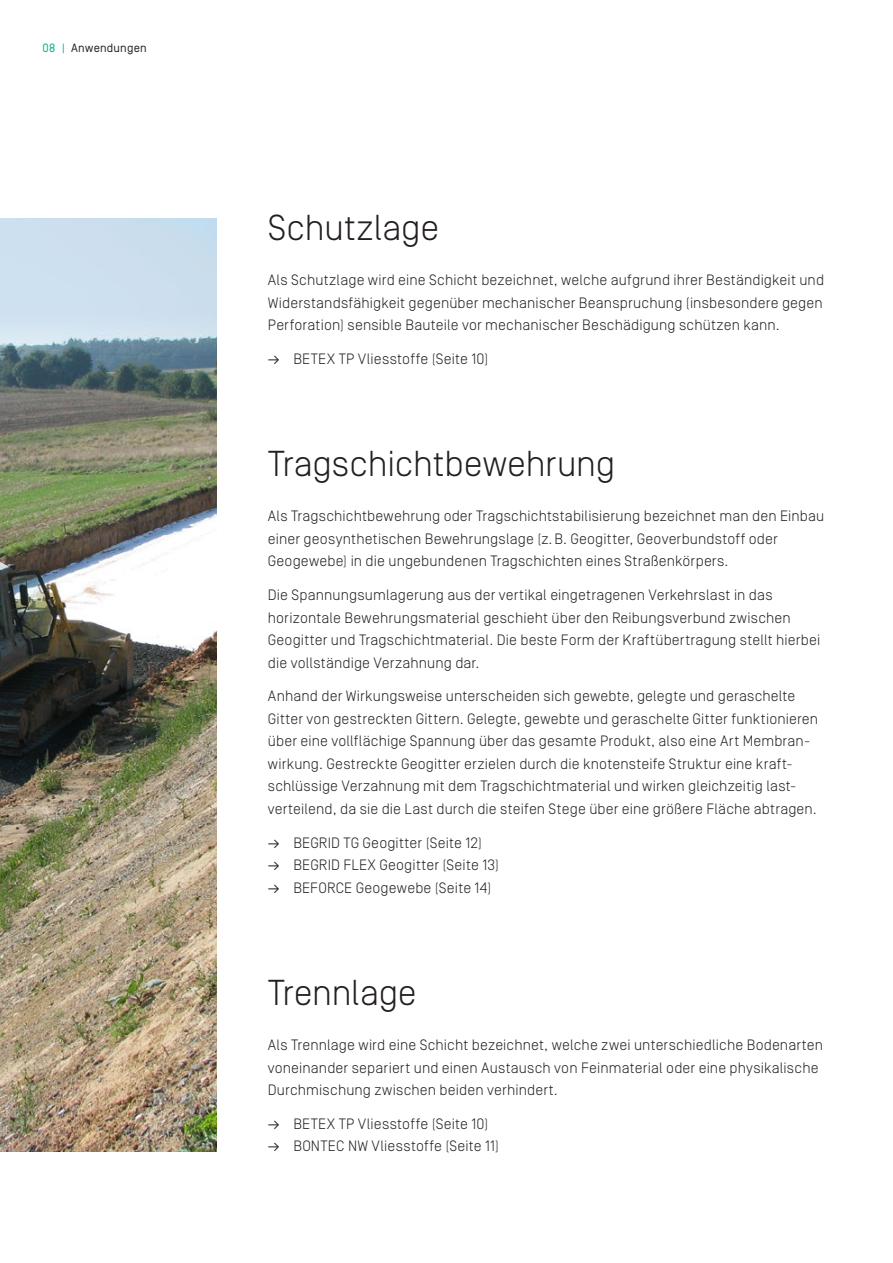
<style>
.page{position:relative;width:893px;height:1263px;background:#fff}
.page>*{position:absolute;margin:0;border:0;box-sizing:border-box;transform-origin:0 0}
.H3_-_24pt{font:300 36px "Simplon Norm";letter-spacing:-.005em;color:#231f20}
.Fließtext{font:300 15px/22.5px "Simplon Norm";letter-spacing:.01em;color:#231f20}
.Seitenzahl{font:12px "Simplon Norm";letter-spacing:.02em;color:#231f20}
.s1{color:#00ad8e}
.s2{font-weight:400}
</style>
<div class="page">
<img style="left:0;top:219px;width:217px;height:932px">
<p class="Seitenzahl" style="left:43px;top:42px;width:106px"><span class="s1">08 |</span> Anwendungen</p>
<p class="H3_-_24pt" style="left:268px;top:209px;width:173px">Schutzlage</p>
<p class="Fließtext" style="left:268px;top:269px;width:558px;text-align:justify">Als Schutzlage wird eine Schicht bezeichnet, welche aufgrund ihrer Beständigkeit und Widerstandsfähigkeit gegenüber mechanischer Beanspruchung (insbesondere gegen Perforation) sensible Bauteile vor mechanischer Beschädigung schützen kann.</p>
<p class="Fließtext" style="left:268px;top:348px;width:222px"><span class="s2">→</span> BETEX TP Vliesstoffe (Seite 10)</p>
<p class="H3_-_24pt" style="left:268px;top:445px;width:349px">Tragschichtbewehrung</p>
<p class="Fließtext" style="left:268px;top:505px;width:558px">Als Tragschichtbewehrung oder Tragschichtstabilisierung bezeichnet man den Einbau einer geosynthetischen Bewehrungslage (z.B. Geogitter, Geoverbundstoff oder<br>Geogewebe) in die ungebundenen Tragschichten eines Straßenkörpers.</p>
<p class="Fließtext" style="left:268px;top:584px;width:554px">Die Spannungsumlagerung aus der vertikal eingetragenen Verkehrslast in das horizontale Bewehrungsmaterial geschieht über den Reibungsverbund zwischen Geogitter und Tragschichtmaterial. Die beste Form der Kraftübertragung stellt hierbei die vollständige Verzahnung dar.</p>
<p class="Fließtext" style="left:268px;top:685px;width:552px">Anhand der Wirkungsweise unterscheiden sich gewebte, gelegte und geraschelte Gitter von gestreckten Gittern. Gelegte, gewebte und geraschelte Gitter funktionieren über eine vollflächige Spannung über das gesamte Produkt, also eine Art Membran&shy;wirkung. Gestreckte Geogitter erzielen durch die knotensteife Struktur eine kraft&shy;schlüssige Verzahnung mit dem Tragschichtmaterial und wirken gleichzeitig last&shy;verteilend, da sie die Last durch die steifen Stege über eine größere Fläche abtragen.</p>
<p class="Fließtext" style="left:268px;top:831px;width:216px"><span class="s2">→</span> BEGRID TG Geogitter (Seite 12)</p>
<p class="Fließtext" style="left:268px;top:854px;width:233px"><span class="s2">→</span> BEGRID FLEX Geogitter (Seite 13)</p>
<p class="Fließtext" style="left:268px;top:876px;width:225px"><span class="s2">→</span> BEFORCE Geogewebe (Seite 14)</p>
<p class="H3_-_24pt" style="left:268px;top:974px;width:150px">Trennlage</p>
<p class="Fließtext" style="left:268px;top:1034px;width:557px">Als Trennlage wird eine Schicht bezeichnet, welche zwei unterschiedliche Bodenarten voneinander separiert und einen Austausch von Feinmaterial oder eine physikalische<br>Durchmischung zwischen beiden verhindert.</p>
<p class="Fließtext" style="left:268px;top:1113px;width:222px"><span class="s2">→</span> BETEX TP Vliesstoffe (Seite 10)</p>
<p class="Fließtext" style="left:268px;top:1135px;width:233px"><span class="s2">→</span> BONTEC NW Vliesstoffe (Seite 11)</p>
</div>
